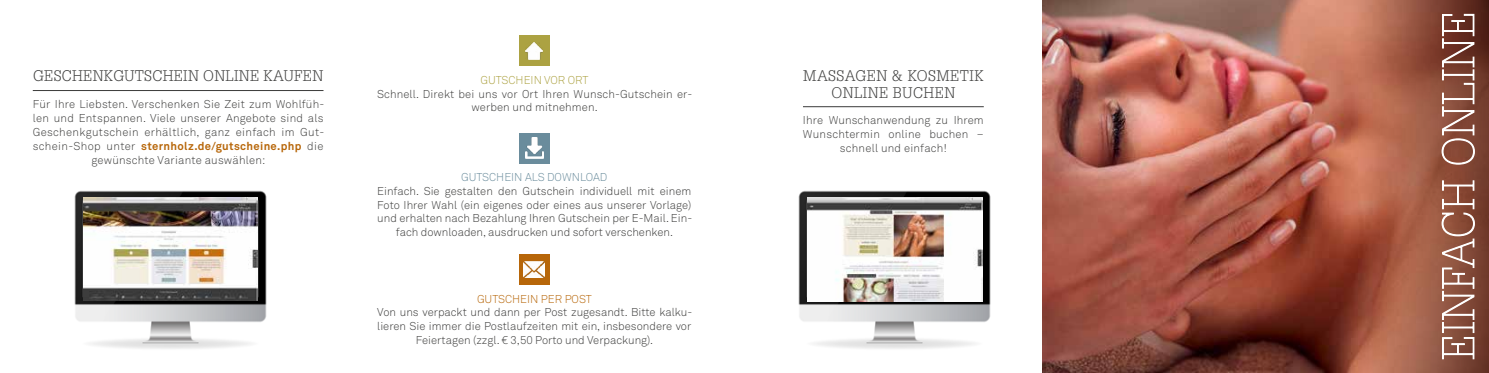
<style>
.page{position:relative;width:1489px;height:373px;background:#fff}
.page>*{position:absolute;margin:0;border:0;box-sizing:border-box;transform-origin:0 0}
.t1{font:300 15px/16.2px "Glypha";letter-spacing:.02em;color:#3b3b3a;text-align:center}
.t2{font:300 11.25px/13.8px "Akkurat";color:#3b3b3a;text-align:center}
.t3{font:300 11.25px/13.8px "Akkurat";letter-spacing:.02em;color:#3b3b3a;text-align:center}
.t4{font:300 11.25px "Akkurat";color:#6a8c9c}
.t5{font:300 11.25px "Akkurat";color:#b76609}
.t6{font:300 11.25px "Akkurat";color:#aca242}
.s1{font-weight:700;color:#b76609}
</style>
<div class="page">
<img style="left:1042px;top:0;width:309px;height:372px">
<svg style="left:1351px;top:0;width:137px;height:372px;background:#a15b45"></svg>
<svg style="left:1441px;top:14px;width:33px;height:344px"></svg>
<hr style="left:33px;top:90px;width:290px;height:1px;background:#3b3b3a">
<img style="left:74px;top:190px;width:193px;height:159px">
<img style="left:83px;top:197px;width:175px;height:103px">
<img style="left:798px;top:190px;width:193px;height:159px">
<img style="left:807px;top:197px;width:175px;height:104px">
<div style="left:519px;top:254px;width:30px;height:30px;background:#b76609"></div>
<img style="left:524px;top:261px;width:20px;height:16px">
<div style="left:519px;top:133px;width:30px;height:30px;background:#6a8c9c"></div>
<img style="left:525px;top:137px;width:18px;height:21px">
<div style="left:519px;top:35px;width:30px;height:31px;background:#aca242"></div>
<img style="left:526px;top:42px;width:16px;height:17px">
<hr style="left:803px;top:106px;width:180px;height:1px;background:#3b3b3a">
<h1 class="t1" style="left:33px;top:68px;width:291px">GESCHENKGUTSCHEIN ONLINE KAUFEN</h1>
<p class="t3" style="left:33px;top:98px;width:293px">Für Ihre Liebsten. Verschenken Sie Zeit zum Wohlfüh&shy;len und Entspannen. Viele unserer Angebote sind als Geschenkgutschein erhältlich, ganz einfach im Gut&shy;schein-Shop unter <span class="s1">sternholz.de/gutscheine.php</span> die gewünschte Variante auswählen:</p>
<p class="t6" style="left:480px;top:73px;width:109px">GUTSCHEIN VOR ORT</p>
<p class="t2" style="left:377px;top:87px;width:316px">Schnell. Direkt bei uns vor Ort Ihren Wunsch-Gutschein er&shy;werben und mitnehmen.</p>
<p class="t4" style="left:461px;top:170px;width:148px">GUTSCHEIN ALS DOWNLOAD</p>
<p class="t2" style="left:377px;top:184px;width:316px">Einfach. Sie gestalten den Gutschein individuell mit einem Foto Ihrer Wahl (ein eigenes oder eines aus unserer Vorlage) und erhalten nach Bezahlung Ihren Gutschein per E-Mail. Ein&shy;fach downloaden, ausdrucken und sofort verschenken.</p>
<p class="t5" style="left:477px;top:291px;width:116px">GUTSCHEIN PER POST</p>
<p class="t2" style="left:377px;top:305px;width:316px">Von uns verpackt und dann per Post zugesandt. Bitte kalku&shy;lieren Sie immer die Postlaufzeiten mit ein, insbesondere vor<br>Feiertagen (zzgl. € 3,50 Porto und Verpackung).</p>
<h1 class="t1" style="left:803px;top:68px;width:182px">MASSAGEN &amp; KOSMETIK<br>ONLINE BUCHEN</h1>
<p class="t2" style="left:803px;top:114px;width:182px">Ihre Wunschanwendung zu Ihrem<br>Wunschtermin online buchen – schnell und einfach!</p>
</div>
